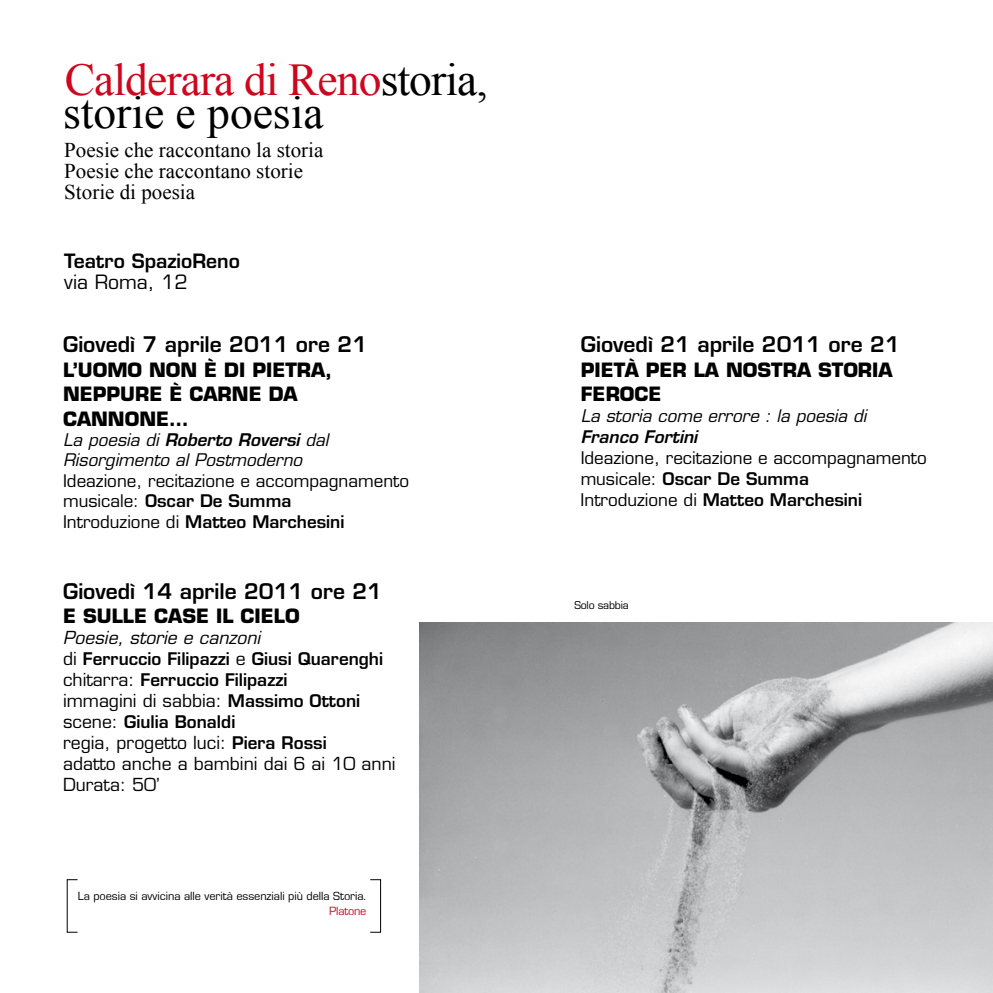
<style>
.page{position:relative;width:993px;height:993px;background:#fff}
.page>*{position:absolute;margin:0;border:0;box-sizing:border-box;transform-origin:0 0}
.t1{font:45.5px "Times New Roman";letter-spacing:-.02em;color:#cd071e}
.t2{font:45.5px "Times New Roman";color:#000}
.t3{font:600 21px "Eurostile LT Std";color:#000}
.t4{font:21px/21px "Times New Roman";color:#000}
.t5{font:700 19.25px/24.5px "Eurostile LT Std";color:#000}
.t6{font:600 19.25px "Eurostile LT Std";color:#000}
.t7{font:19.25px "Eurostile LT Std";color:#000}
.t8{font:17.5px/21px "Eurostile LT Std";color:#000}
.t9{font:italic 17.5px "Eurostile LT Std";color:#000}
.t10{font:16.97px/21px "Eurostile LT Std";color:#000}
.t11{font:italic 16.97px/20.3px "Eurostile LT Std";color:#000}
.t12{font:600 16.97px/21px "Eurostile LT Std";color:#000}
.t13{font:italic 600 16.97px "Eurostile LT Std";color:#000}
.t14{font:12.25px "Eurostile";color:#000}
.t15{font:12.25px "Eurostile";letter-spacing:-.02em;color:#cd071e}
.t16{font:10.5px "Eurostile LT Std";letter-spacing:-.02em;color:#000}
.s1{color:#000}
.s2{font-weight:600}
.s3{font-weight:400;font-size:17.5px}
.s4{font-weight:600;font-size:16.97px}
</style>
<div class="page">
<img style="left:419px;top:622px;width:573px;height:370px">
<div style="left:369px;top:878px;width:12px;height:54px;border:1px solid #000"></div>
<h1 class="t1" style="left:65px;top:49px;width:424px">Calderara di Reno<span class="s1">storia,</span></h1>
<h1 class="t2" style="left:63px;top:82px;width:262px">storie e poesia</h1>
<p class="t4" style="left:64px;top:139px;width:260px">Poesie che raccontano la storia<br>Poesie che raccontano storie<br>Storie di poesia</p>
<p class="t6" style="left:64px;top:249px;width:177px">Teatro SpazioReno</p>
<p class="t7" style="left:64px;top:271px;width:125px">via Roma, 12</p>
<p class="t3" style="left:63px;top:331px;width:305px">Giovedì 7 aprile 2011 ore 21</p>
<p class="t5" style="left:63px;top:357px;width:270px">L’UOMO NON È DI PIETRA,<br>NEPPURE È CARNE DA<br>CANNONE…</p>
<p class="t11" style="left:63px;top:430px;width:267px">La poesia di <span class="s2">Roberto Roversi</span> dal<br>Risorgimento al Postmoderno</p>
<p class="t10" style="left:63px;top:470px;width:347px;line-height:20.3px">Ideazione, recitazione e accompagnamento musicale: <span class="s2">Oscar De Summa<br></span>Introduzione di <span class="s2">Matteo Marchesini</span></p>
<p class="t3" style="left:63px;top:577px;width:320px">Giovedì 14 aprile 2011 ore 21</p>
<p class="t5" style="left:63px;top:603px;width:238px">E SULLE CASE IL CIELO</p>
<p class="t9" style="left:63px;top:627px;width:199px">Poesie, storie e canzoni</p>
<p class="t12" style="left:63px;top:648px;width:321px"><span class="s3">di</span> Ferruccio Filipazzi <span class="s3">e</span> Giusi Quarenghi <span class="s3">chitarra:</span> Ferruccio Filipazzi</p>
<p class="t8" style="left:63px;top:690px;width:298px">immagini di sabbia: <span class="s4">Massimo Ottoni</span></p>
<p class="t12" style="left:63px;top:711px;width:174px"><span class="s3">scene:</span> Giulia Bonaldi</p>
<p class="t8" style="left:63px;top:732px;width:334px">regia, progetto luci: <span class="s4">Piera Rossi<br></span>adatto anche a bambini dai 6 ai 10 anni<br>Durata: 50’</p>
<p class="t14" style="left:78px;top:889px;width:290px">La poesia si avvicina alle verità essenziali più della Storia.</p>
<p class="t15" style="left:329px;top:903px;width:38px">Platone</p>
<p class="t3" style="left:580px;top:331px;width:320px">Giovedì 21 aprile 2011 ore 21</p>
<p class="t5" style="left:580px;top:357px;width:313px">PIETÀ PER LA NOSTRA STORIA<br>FEROCE</p>
<p class="t11" style="left:580px;top:406px;width:287px">La storia come errore : la poesia di</p>
<p class="t13" style="left:580px;top:426px;width:118px">Franco Fortini</p>
<p class="t10" style="left:580px;top:447px;width:347px">Ideazione, recitazione e accompagnamento musicale: <span class="s2">Oscar De Summa<br></span>Introduzione di <span class="s2">Matteo Marchesini</span></p>
<p class="t16" style="left:574px;top:599px;width:56px">Solo sabbia</p>
</div>
